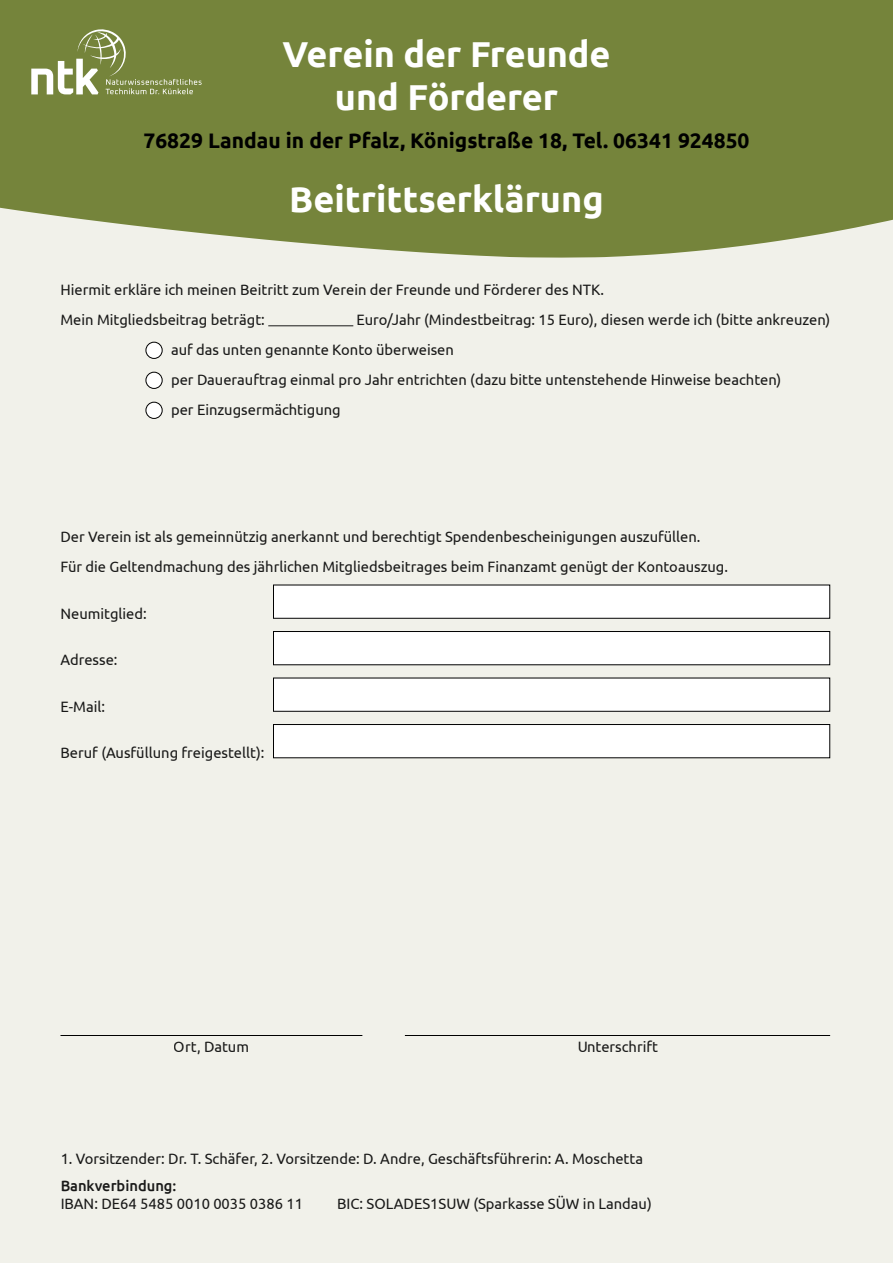
<style>
.page{position:relative;width:893px;height:1263px;background:#fff}
.page>*{position:absolute;margin:0;border:0;box-sizing:border-box;transform-origin:0 0}
.t1{font:700 36px/43.2px "Ubuntu";color:#fff;text-align:center}
.t2{font:700 21px "Ubuntu";color:#000}
.t3{font:15px/30px "Ubuntu";color:#000}
.t4{font:500 15px "Ubuntu";color:#000}
</style>
<div class="page">
<div style="left:0;top:148px;width:893px;height:1115px;background:#f1f1ea"></div>
<svg style="left:0;top:0;width:893px;height:258px;background:#7d8b47"></svg>
<svg style="left:31px;top:24px;width:171px;height:70px;background:#899657"></svg>
<hr style="left:268px;top:325px;width:85px;height:1px;background:#000">
<hr style="left:61px;top:1035px;width:301px;height:1px;background:#000">
<hr style="left:405px;top:1035px;width:425px;height:1px;background:#000">
<div style="left:146px;top:342px;width:16px;height:16px;background:#fff;border-radius:50%"></div>
<div style="left:146px;top:342px;width:17px;height:17px;border:1px solid #000;border-radius:50%"></div>
<div style="left:146px;top:372px;width:16px;height:16px;background:#fff;border-radius:50%"></div>
<div style="left:146px;top:372px;width:17px;height:17px;border:1px solid #000;border-radius:50%"></div>
<div style="left:146px;top:402px;width:16px;height:16px;background:#fff;border-radius:50%"></div>
<div style="left:146px;top:402px;width:17px;height:17px;border:1px solid #000;border-radius:50%"></div>
<div style="left:273px;top:585px;width:557px;height:33px;background:#fff"></div>
<div style="left:273px;top:585px;width:557px;height:34px;border:1px solid #000"></div>
<div style="left:273px;top:631px;width:557px;height:34px;background:#fff"></div>
<div style="left:273px;top:631px;width:557px;height:34px;border:1px solid #000"></div>
<div style="left:273px;top:678px;width:557px;height:33px;background:#fff"></div>
<div style="left:273px;top:678px;width:557px;height:34px;border:1px solid #000"></div>
<div style="left:273px;top:724px;width:557px;height:34px;background:#fff"></div>
<div style="left:273px;top:724px;width:557px;height:34px;border:1px solid #000"></div>
<h1 class="t1" style="left:282px;top:32px;width:330px">Verein der Freunde und Förderer</h1>
<h2 class="t2" style="left:143px;top:128px;width:608px">76829 Landau in der Pfalz, Königstraße 18, Tel. 06341 924850</h2>
<h1 class="t1" style="left:289px;top:177px;width:316px">Beitrittserklärung</h1>
<p class="t3" style="left:61px;top:275px;width:545px">Hiermit erkläre ich meinen Beitritt zum Verein der Freunde und Förderer des NTK.<br>Mein Mitgliedsbeitrag beträgt:</p>
<p class="t3" style="left:171px;top:305px;width:661px;text-indent:185px">Euro/Jahr (Mindestbeitrag: 15 Euro), diesen werde ich (bitte ankreuzen) auf das unten genannte Konto überweisen<br>per Dauerauftrag einmal pro Jahr entrichten (dazu bitte untenstehende Hinweise beachten)<br>per Einzugsermächtigung</p>
<p class="t3" style="left:61px;top:521px;width:669px">Der Verein ist als gemeinnützig anerkannt und berechtigt Spendenbescheinigungen auszufüllen.<br>Für die Geltendmachung des jährlichen Mitgliedsbeitrages beim Finanzamt genügt der Kontoauszug.</p>
<p class="t3" style="left:61px;top:598px;width:88px">Neumitglied:</p>
<p class="t3" style="left:61px;top:644px;width:59px">Adresse:</p>
<p class="t3" style="left:61px;top:691px;width:46px">E-Mail:</p>
<p class="t3" style="left:61px;top:737px;width:205px">Beruf (Ausfüllung freigestellt):</p>
<p class="t3" style="left:174px;top:1031px;width:77px">Ort, Datum</p>
<p class="t3" style="left:577px;top:1031px;width:82px">Unterschrift</p>
<p class="t3" style="left:61px;top:1144px;width:584px">1. Vorsitzender: Dr. T. Schäfer, 2. Vorsitzende: D. Andre, Geschäftsführerin: A. Moschetta</p>
<p class="t4" style="left:61px;top:1176px;width:117px">Bankverbindung:</p>
<p class="t3" style="left:61px;top:1188px;width:244px">IBAN: DE64 5485 0010 0035 0386 11</p>
<p class="t3" style="left:337px;top:1188px;width:316px">BIC: SOLADES1SUW (Sparkasse SÜW in Landau)</p>
</div>
